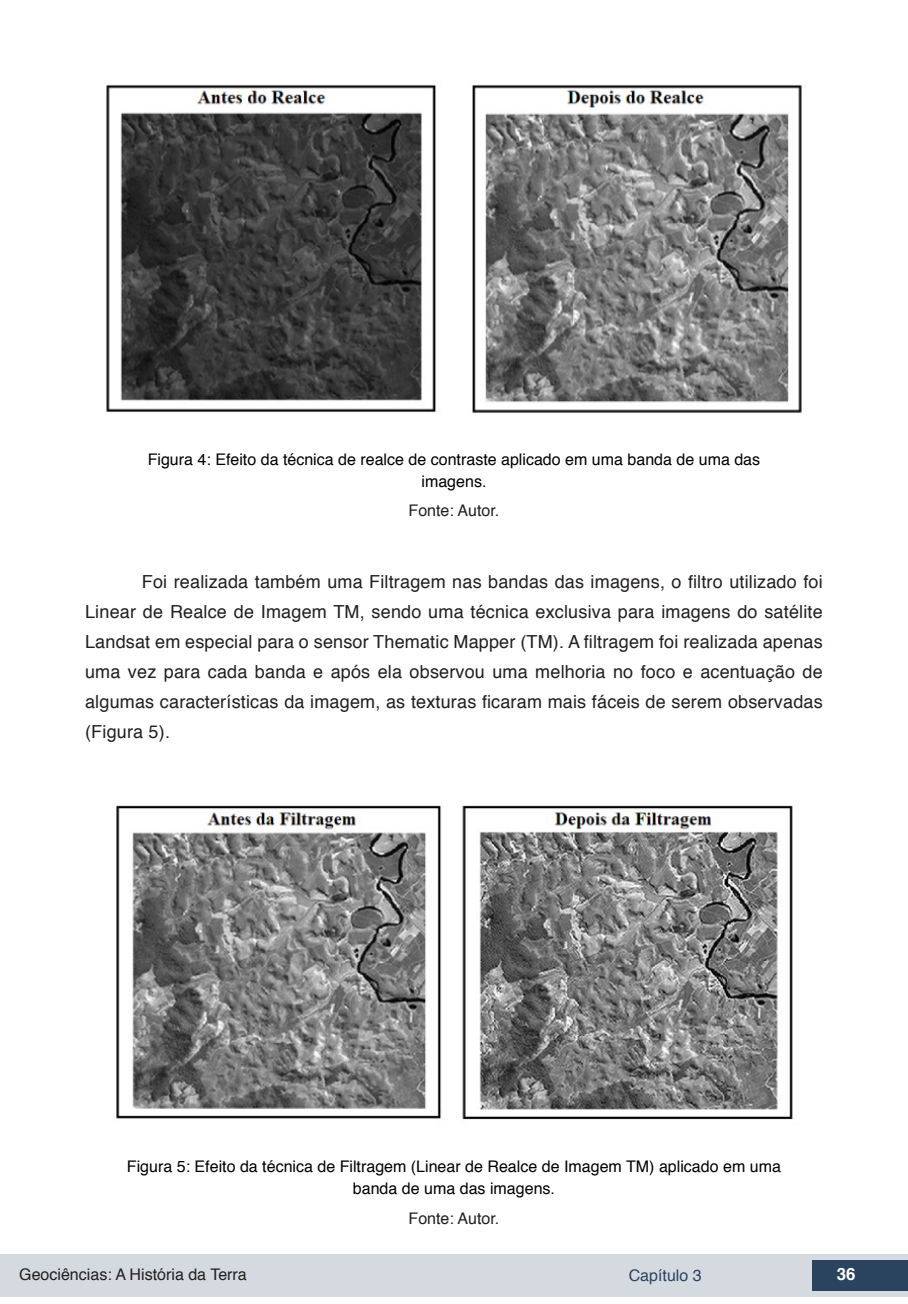
<style>
.page{position:relative;width:908px;height:1304px;background:#fff}
.page>*{position:absolute;margin:0;border:0;box-sizing:border-box;transform-origin:0 0}
.t1{font:18px/30px "Helvetica";letter-spacing:.01em;color:#231f20;text-align:justify}
.t2{font:700 16.8px "Helvetica";color:#fff}
.t3{font:16px/22px "Helvetica";color:#000;text-align:center}
.t4{font:16px "Helvetica";color:#231f20}
.t5{font:16px "Helvetica";color:#2a435e}
</style>
<div class="page">
<div style="left:0;top:1254px;width:906px;height:43px;background:#d4dadf"></div>
<div style="left:812px;top:1261px;width:95px;height:30px;background:#2a435e"></div>
<img style="left:106px;top:84px;width:696px;height:329px">
<img style="left:116px;top:805px;width:677px;height:315px">
<p class="t3" style="left:148px;top:449px;width:613px">Figura 4: Efeito da técnica de realce de contraste aplicado em uma banda de uma das imagens.</p>
<p class="t4" style="left:408px;top:498px;width:92px">Fonte: Autor.</p>
<p class="t1" style="left:85px;top:567px;width:738px;text-indent:57px">Foi realizada também uma Filtragem nas bandas das imagens, o filtro utilizado foi Linear de Realce de Imagem TM, sendo uma técnica exclusiva para imagens do satélite Landsat em especial para o sensor Thematic Mapper (TM). A filtragem foi realizada apenas uma vez para cada banda e após ela observou uma melhoria no foco e acentuação de algumas características da imagem, as texturas ficaram mais fáceis de serem observadas (Figura 5).</p>
<p class="t3" style="left:127px;top:1156px;width:655px">Figura 5: Efeito da técnica de Filtragem (Linear de Realce de Imagem TM) aplicado em uma banda de uma das imagens.</p>
<p class="t4" style="left:408px;top:1206px;width:92px">Fonte: Autor.</p>
<p class="t4" style="left:19px;top:1262px;width:229px">Geociências: A História da Terra</p>
<p class="t5" style="left:628px;top:1263px;width:74px">Capítulo 3</p>
<p class="t2" style="left:836px;top:1261px;width:20px">36</p>
</div>
